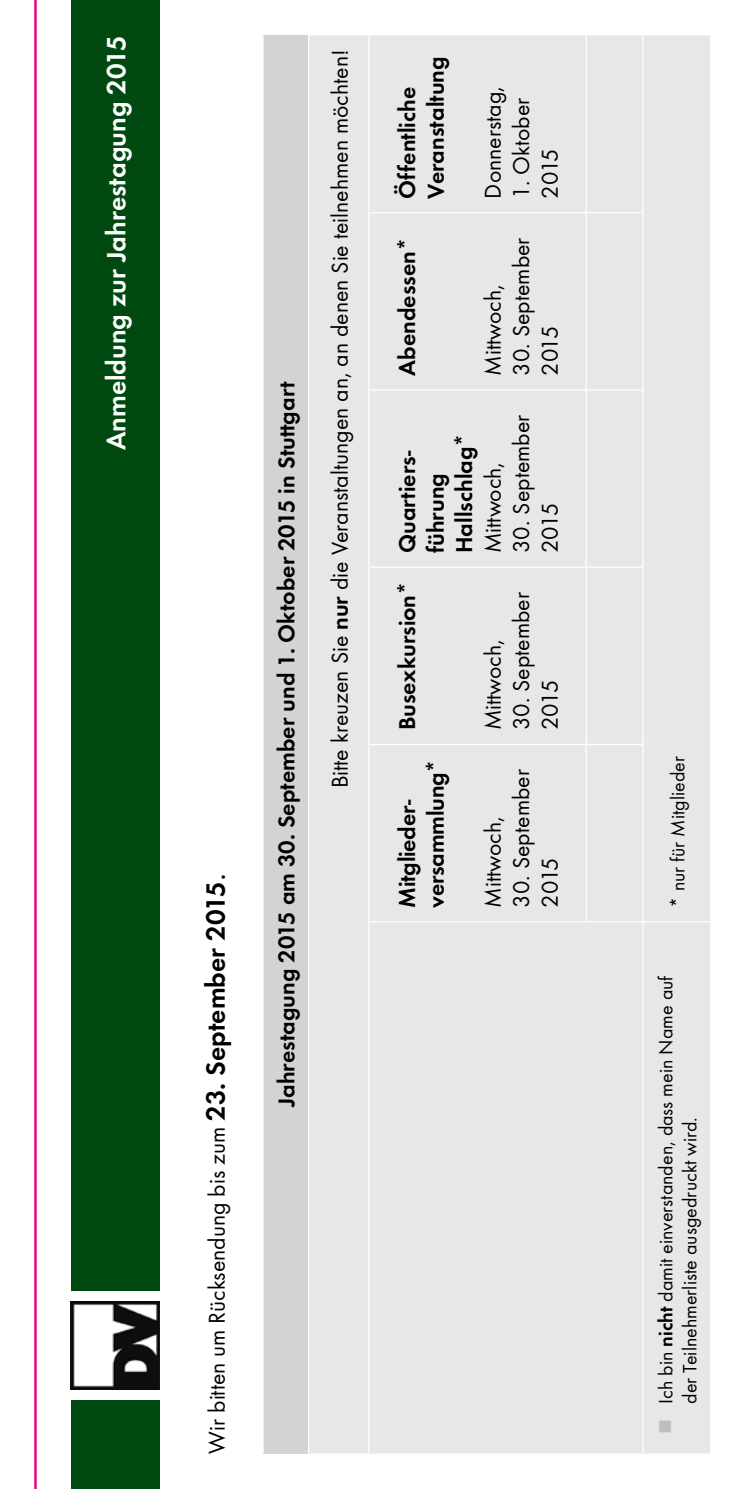
<style>
.page{position:relative;width:745px;height:1489px;background:#fff}
.page>*{position:absolute;margin:0;border:0;box-sizing:border-box;transform-origin:0 0}
.t1{font:700 27.5px "Function";color:#fff}
.t2{font:23.75px/28.5px "Function";color:#000}
.t3{font:700 23.75px/28.5px "Function";color:#000}
.t4{font:20px/24px "Function";color:#000}
.s1{font-weight:700;font-size:27.5px}
.s2{font-size:35px}
.s3{font-weight:700}
.s4{color:#bcbec0}
</style>
<div class="page">
<hr style="left:0;top:71px;width:1px;height:88px;background:#004910">
<hr style="left:34px;top:0;width:3px;height:1488px;background:#ec008c">
<div style="left:71px;top:1400px;width:88px;height:88px;background:#004910"></div>
<div style="left:71px;top:0;width:88px;height:1290px;background:#004910"></div>
<img style="left:71px;top:1301px;width:88px;height:88px">
<div style="left:262px;top:35px;width:46px;height:1418px;background:#d1d3d4"></div>
<div style="left:309px;top:35px;width:400px;height:1418px;background:#e6e7e8"></div>
<hr style="left:261px;top:921px;width:2px;height:532px;background:#fff">
<hr style="left:261px;top:744px;width:2px;height:177px;background:#fff">
<hr style="left:261px;top:567px;width:2px;height:177px;background:#fff">
<hr style="left:261px;top:390px;width:2px;height:177px;background:#fff">
<hr style="left:261px;top:213px;width:2px;height:177px;background:#fff">
<hr style="left:261px;top:35px;width:2px;height:178px;background:#fff">
<hr style="left:368px;top:921px;width:1px;height:532px;background:#fff">
<hr style="left:368px;top:744px;width:1px;height:177px;background:#fff">
<hr style="left:369px;top:921px;width:216px;height:1px;background:#fff">
<hr style="left:368px;top:567px;width:1px;height:177px;background:#fff">
<hr style="left:369px;top:743px;width:216px;height:2px;background:#fff">
<hr style="left:368px;top:390px;width:1px;height:177px;background:#fff">
<hr style="left:369px;top:566px;width:216px;height:2px;background:#fff">
<hr style="left:368px;top:213px;width:1px;height:177px;background:#fff">
<hr style="left:369px;top:389px;width:216px;height:1px;background:#fff">
<hr style="left:368px;top:35px;width:1px;height:178px;background:#fff">
<hr style="left:369px;top:212px;width:216px;height:1px;background:#fff">
<hr style="left:585px;top:744px;width:1px;height:178px;background:#fff">
<hr style="left:586px;top:921px;width:56px;height:1px;background:#fff">
<hr style="left:585px;top:567px;width:1px;height:177px;background:#fff">
<hr style="left:586px;top:743px;width:56px;height:2px;background:#fff">
<hr style="left:585px;top:390px;width:1px;height:177px;background:#fff">
<hr style="left:586px;top:566px;width:56px;height:2px;background:#fff">
<hr style="left:585px;top:213px;width:1px;height:177px;background:#fff">
<hr style="left:586px;top:389px;width:56px;height:1px;background:#fff">
<hr style="left:585px;top:35px;width:1px;height:178px;background:#fff">
<hr style="left:586px;top:212px;width:56px;height:1px;background:#fff">
<hr style="left:642px;top:921px;width:1px;height:532px;background:#fff">
<hr style="left:642px;top:744px;width:1px;height:177px;background:#fff">
<hr style="left:643px;top:921px;width:66px;height:1px;background:#fff">
<hr style="left:642px;top:567px;width:1px;height:177px;background:#fff">
<hr style="left:642px;top:390px;width:1px;height:177px;background:#fff">
<hr style="left:642px;top:213px;width:1px;height:177px;background:#fff">
<hr style="left:642px;top:35px;width:1px;height:178px;background:#fff">
<p class="t1" style="left:100px;top:450px;width:416px;rotate:-90deg">Anmeldung zur Jahrestagung 2015</p>
<p class="t2" style="left:203px;top:1453px;width:581px;rotate:-90deg">Wir bitten um Rücksendung bis zum <span class="s1">23. September 2015</span><span class="s2">.</span></p>
<p class="t3" style="left:272px;top:1107px;width:727px;rotate:-90deg">Jahrestagung 2015 am 30. September und 1. Oktober 2015 in Stuttgart</p>
<p class="t2" style="left:325px;top:788px;width:740px;rotate:-90deg">Bitte kreuzen Sie <span class="s3">nur</span> die Veranstaltungen an, an denen Sie teilnehmen möchten!</p>
<p class="t3" style="left:392px;top:198px;width:143px;rotate:-90deg">Öffentliche<br>Veranstaltung</p>
<p class="t3" style="left:392px;top:376px;width:140px;rotate:-90deg">Abendessen*</p>
<p class="t2" style="left:478px;top:198px;width:114px;rotate:-90deg">Donnerstag,</p>
<p class="t2" style="left:507px;top:198px;width:102px;rotate:-90deg">1. Oktober<br>2015</p>
<p class="t2" style="left:507px;top:376px;width:140px;rotate:-90deg">30. September<br>2015</p>
<p class="t2" style="left:478px;top:376px;width:92px;rotate:-90deg">Mittwoch,</p>
<p class="t2" style="left:507px;top:553px;width:140px;rotate:-90deg">30. September<br>2015</p>
<p class="t3" style="left:392px;top:553px;width:121px;rotate:-90deg">Quartiers&shy;führung<br>Hallschlag*</p>
<p class="t2" style="left:478px;top:553px;width:92px;rotate:-90deg">Mittwoch,</p>
<p class="t3" style="left:392px;top:730px;width:150px;rotate:-90deg">Busexkursion*</p>
<p class="t3" style="left:392px;top:907px;width:150px;rotate:-90deg">Mitglieder&shy;versammlung*</p>
<p class="t2" style="left:507px;top:730px;width:140px;rotate:-90deg">30. September<br>2015</p>
<p class="t2" style="left:478px;top:730px;width:92px;rotate:-90deg">Mittwoch,</p>
<p class="t2" style="left:507px;top:907px;width:140px;rotate:-90deg">30. September<br>2015</p>
<p class="t2" style="left:478px;top:907px;width:92px;rotate:-90deg">Mittwoch,</p>
<p class="t4" style="left:665px;top:907px;width:153px;rotate:-90deg">* nur für Mitglieder</p>
<p class="t4" style="left:653px;top:1403px;width:429px;text-indent:-30px;rotate:-90deg"><span class="s4">■</span> Ich bin <span class="s3">nicht</span> damit einverstanden, dass mein Name auf der Teilnehmerliste ausgedruckt wird.</p>
</div>
